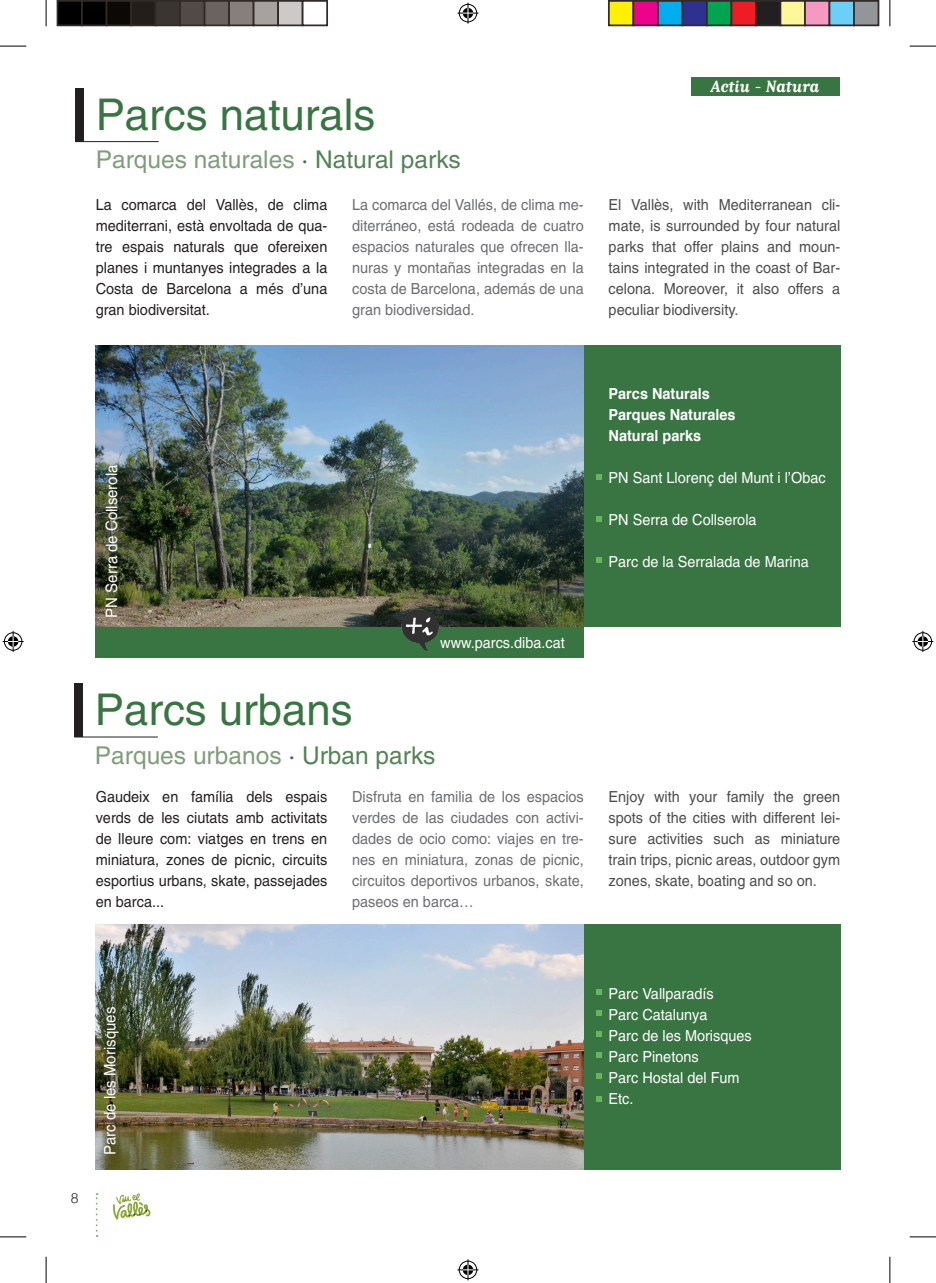
<style>
.page{position:relative;width:936px;height:1283px;background:#fff}
.page>*{position:absolute;margin:0;border:0;box-sizing:border-box;transform-origin:0 0}
.t1{font:43.75px "Helvetica";color:#397542}
.t2{font:24.5px "Helvetica";color:#809d7b}
.t3{font:700 19.25px "Matrix Script";color:#fff}
.t4{font:15.75px "Helvetica";color:#fff;scale:.95 1}
.t5{font:15.22px/21px "Helvetica";color:#6c6d70;text-align:justify;scale:.95 1}
.t6{font:15.22px/21px "Helvetica";color:#4b4c4d;text-align:justify;scale:.95 1}
.t7{font:15.22px/21px "Helvetica";color:#231f20;text-align:justify;scale:.95 1}
.t8{font:15.22px/21px "Helvetica";color:#fff;scale:.95 1}
.t9{font:700 15.22px/21px "Helvetica";color:#fff;scale:.95 1}
.t10{font:300 14px "Helvetica";color:#231f20}
.s1{color:#397542}
.s2{color:#548355}
</style>
<div class="page">
<svg style="left:96px;top:1193px;width:2px;height:44px"></svg>
<svg style="left:113px;top:1193px;width:38px;height:26px"></svg>
<div style="left:96px;top:626px;width:487px;height:32px;background:#397542"></div>
<div style="left:75px;top:88px;width:8px;height:54px;background:#231f20"></div>
<hr style="left:75px;top:141px;width:84px;height:1px;background:#231f20">
<div style="left:74px;top:684px;width:9px;height:53px;background:#231f20"></div>
<hr style="left:74px;top:737px;width:84px;height:1px;background:#231f20">
<img style="left:96px;top:345px;width:487px;height:281px">
<img style="left:96px;top:924px;width:487px;height:246px">
<div style="left:583px;top:345px;width:257px;height:281px;background:#397542"></div>
<svg style="left:596px;top:474px;width:5px;height:5px"></svg>
<svg style="left:596px;top:516px;width:5px;height:5px"></svg>
<svg style="left:596px;top:558px;width:5px;height:5px"></svg>
<div style="left:583px;top:924px;width:257px;height:246px;background:#397542"></div>
<svg style="left:596px;top:989px;width:5px;height:5px"></svg>
<svg style="left:596px;top:1010px;width:5px;height:5px"></svg>
<svg style="left:596px;top:1031px;width:5px;height:5px"></svg>
<svg style="left:596px;top:1073px;width:5px;height:6px"></svg>
<svg style="left:596px;top:1096px;width:5px;height:5px"></svg>
<svg style="left:596px;top:1052px;width:5px;height:5px"></svg>
<div style="left:690px;top:77px;width:149px;height:19px;background:#397542"></div>
<img style="left:370px;top:597px;width:103px;height:55px">
<svg style="left:0;top:46px;width:26px;height:1px"></svg>
<svg style="left:909px;top:46px;width:26px;height:1px"></svg>
<svg style="left:0;top:1236px;width:26px;height:1px"></svg>
<svg style="left:909px;top:1236px;width:26px;height:1px"></svg>
<svg style="left:46px;top:0;width:1px;height:26px"></svg>
<svg style="left:46px;top:1256px;width:1px;height:27px"></svg>
<svg style="left:889px;top:0;width:1px;height:26px"></svg>
<svg style="left:889px;top:1256px;width:1px;height:27px"></svg>
<svg style="left:457px;top:3px;width:21px;height:21px"></svg>
<svg style="left:457px;top:1259px;width:21px;height:21px"></svg>
<svg style="left:3px;top:631px;width:21px;height:21px"></svg>
<svg style="left:912px;top:631px;width:21px;height:21px"></svg>
<div style="left:57px;top:1px;width:25px;height:24px;background:#000"></div>
<div style="left:57px;top:0;width:26px;height:26px;border:2px solid #302a28"></div>
<div style="left:82px;top:1px;width:24px;height:24px;background:#000"></div>
<div style="left:81px;top:0;width:26px;height:26px;border:2px solid #302a28"></div>
<div style="left:106px;top:1px;width:25px;height:24px;background:#0c0806"></div>
<div style="left:106px;top:0;width:26px;height:26px;border:2px solid #302a28"></div>
<div style="left:131px;top:1px;width:24px;height:24px;background:#241e1b"></div>
<div style="left:130px;top:0;width:26px;height:26px;border:2px solid #302a28"></div>
<div style="left:155px;top:1px;width:25px;height:24px;background:#3b3532"></div>
<div style="left:155px;top:0;width:26px;height:26px;border:2px solid #302a28"></div>
<div style="left:180px;top:1px;width:24px;height:24px;background:#524a47"></div>
<div style="left:179px;top:0;width:26px;height:26px;border:2px solid #302a28"></div>
<div style="left:204px;top:1px;width:25px;height:24px;background:#6b6360"></div>
<div style="left:204px;top:0;width:26px;height:26px;border:2px solid #302a28"></div>
<div style="left:229px;top:1px;width:24px;height:24px;background:#867f7c"></div>
<div style="left:228px;top:0;width:26px;height:26px;border:2px solid #302a28"></div>
<div style="left:253px;top:1px;width:25px;height:24px;background:#a7a2a0"></div>
<div style="left:253px;top:0;width:26px;height:26px;border:2px solid #302a28"></div>
<div style="left:278px;top:1px;width:24px;height:24px;background:#cdc9c8"></div>
<div style="left:277px;top:0;width:26px;height:26px;border:2px solid #302a28"></div>
<div style="left:302px;top:0;width:26px;height:26px;border:2px solid #302a28"></div>
<div style="left:609px;top:1px;width:24px;height:24px;background:#fff101"></div>
<div style="left:608px;top:0;width:26px;height:26px;border:2px solid #302a28"></div>
<div style="left:633px;top:1px;width:25px;height:24px;background:#ed028c"></div>
<div style="left:632px;top:0;width:26px;height:26px;border:2px solid #302a28"></div>
<div style="left:658px;top:1px;width:24px;height:24px;background:#00aeef"></div>
<div style="left:657px;top:0;width:26px;height:26px;border:2px solid #302a28"></div>
<div style="left:682px;top:1px;width:25px;height:24px;background:#2e3092"></div>
<div style="left:681px;top:0;width:26px;height:26px;border:2px solid #302a28"></div>
<div style="left:707px;top:1px;width:24px;height:24px;background:#00a54f"></div>
<div style="left:706px;top:0;width:26px;height:26px;border:2px solid #302a28"></div>
<div style="left:731px;top:1px;width:25px;height:24px;background:#ee1d23"></div>
<div style="left:730px;top:0;width:26px;height:26px;border:2px solid #302a28"></div>
<div style="left:756px;top:1px;width:24px;height:24px;background:#231f20"></div>
<div style="left:755px;top:0;width:26px;height:26px;border:2px solid #302a28"></div>
<div style="left:780px;top:1px;width:25px;height:24px;background:#fff79a"></div>
<div style="left:779px;top:0;width:26px;height:26px;border:2px solid #302a28"></div>
<div style="left:805px;top:1px;width:24px;height:24px;background:#f499c2"></div>
<div style="left:804px;top:0;width:26px;height:26px;border:2px solid #302a28"></div>
<div style="left:829px;top:1px;width:25px;height:24px;background:#6bcff6"></div>
<div style="left:828px;top:0;width:26px;height:26px;border:2px solid #302a28"></div>
<div style="left:854px;top:1px;width:24px;height:24px;background:#939598"></div>
<div style="left:853px;top:0;width:26px;height:26px;border:2px solid #302a28"></div>
<h1 class="t1" style="left:96px;top:89px;width:281px">Parcs naturals</h1>
<h2 class="t2" style="left:96px;top:145px;width:366px">Parques naturales <span class="s1">·</span> <span class="s2">Natural parks</span></h2>
<p class="t3" style="left:710px;top:77px;width:110px">Actiu - Natura</p>
<p class="t7" style="left:96px;top:194px;width:245px">La comarca del Vallès, de clima mediterrani, està envoltada de qua&shy;tre espais naturals que ofereixen planes i muntanyes integrades a la Costa de Barcelona a més d’una gran biodiversitat.</p>
<p class="t5" style="left:352px;top:194px;width:245px">La comarca del Vallés, de clima me&shy;diterráneo, está rodeada de cuatro espacios naturales que ofrecen lla&shy;nuras y montañas integradas en la costa de Barcelona, además de una gran biodiversidad.</p>
<p class="t6" style="left:608px;top:194px;width:245px">El Vallès, with Mediterranean cli&shy;mate, is surrounded by four natural parks that offer plains and moun&shy;tains integrated in the coast of Bar&shy;celona. Moreover, it also offers a peculiar biodiversity.</p>
<p class="t4" style="left:102px;top:617px;width:163px;rotate:-90deg">PN Serra de Collserola</p>
<p class="t8" style="left:440px;top:632px;width:133px">www.parcs.diba.cat</p>
<p class="t9" style="left:608px;top:384px;width:135px">Parcs Naturals<br>Parques Naturales<br>Natural parks</p>
<p class="t8" style="left:608px;top:467px;width:230px">PN Sant Llorenç del Munt i l’Obac</p>
<p class="t8" style="left:608px;top:509px;width:157px">PN Serra de Collserola</p>
<p class="t8" style="left:608px;top:551px;width:212px">Parc de la Serralada de Marina</p>
<h1 class="t1" style="left:95px;top:684px;width:259px">Parcs urbans</h1>
<h2 class="t2" style="left:95px;top:741px;width:342px">Parques urbanos <span class="s1">·</span> <span class="s2">Urban parks</span></h2>
<p class="t7" style="left:96px;top:786px;width:245px">Gaudeix en família dels espais verds de les ciutats amb activitats de lleure com: viatges en trens en miniatura, zones de picnic, circuits esportius urbans, skate, passejades en barca...</p>
<p class="t5" style="left:352px;top:786px;width:245px">Disfruta en familia de los espacios verdes de las ciudades con activi&shy;dades de ocio como: viajes en tre&shy;nes en miniatura, zonas de picnic, circuitos deportivos urbanos, skate, paseos en barca…</p>
<p class="t6" style="left:608px;top:786px;width:245px">Enjoy with your family the green spots of the cities with different lei&shy;sure activities such as miniature train trips, picnic areas, outdoor gym zones, skate, boating and so on.</p>
<p class="t10" style="left:71px;top:1186px;width:9px">8</p>
<p class="t4" style="left:101px;top:1155px;width:157px;rotate:-90deg">Parc de les Morisques</p>
<p class="t8" style="left:608px;top:983px;width:152px">Parc Vallparadís<br>Parc Catalunya<br>Parc de les Morisques<br>Parc Pinetons<br>Parc Hostal del Fum<br>Etc.</p>
</div>
